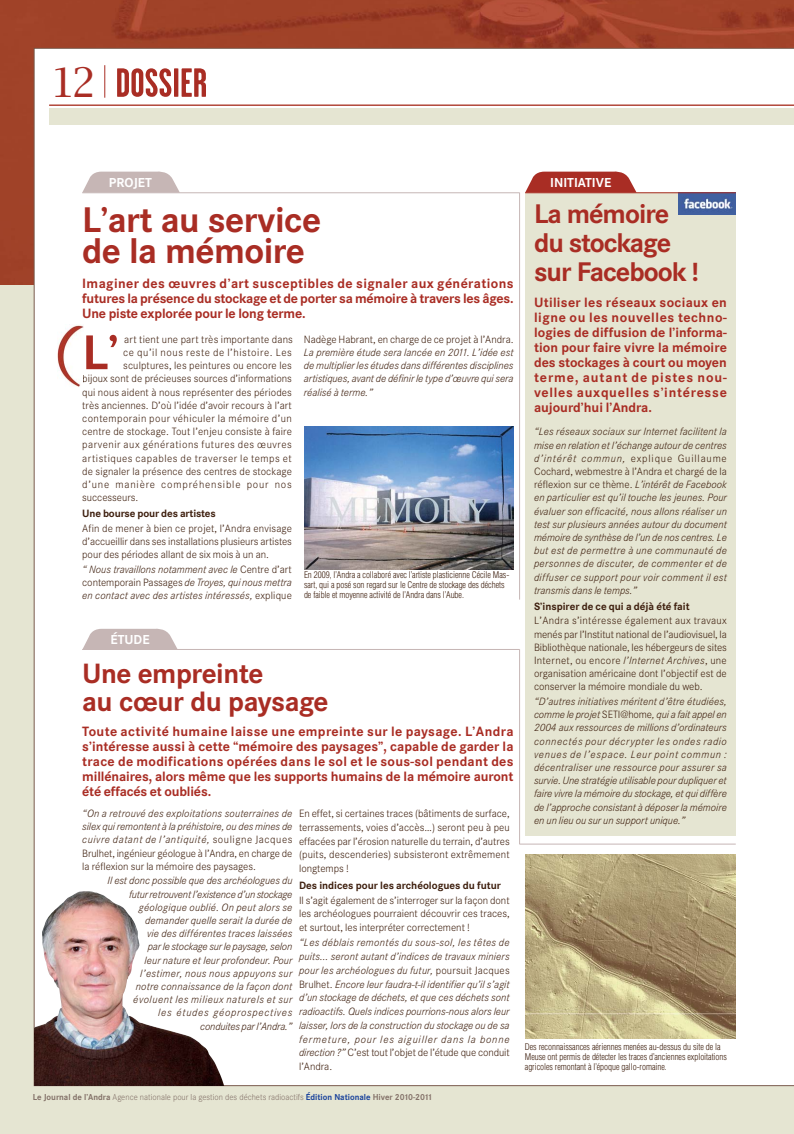
<style>
.page{position:relative;width:794px;height:1134px;background:#fff}
.page>*{position:absolute;margin:0;border:0;box-sizing:border-box;transform-origin:0 0}
.t1{font:700 50.6px "Corporate S";color:#a92d24}
.t2{font:40.7px "Lucida Bright";color:#a92d24}
.t3{font:700 37px/31px "Corporate S";letter-spacing:-.015em;color:#a92d24}
.t4{font:700 29px/28px "Corporate S";letter-spacing:-.015em;color:#a92d24}
.t5{font:700 28px/29px "Corporate S";letter-spacing:-.035em;color:#a92d24}
.t6{font:700 14px/15px "Corporate S";letter-spacing:-.005em;color:#a92d24;text-align:justify}
.t7{font:700 13.5px "Corporate S";color:#fff}
.t8{font:italic 300 11px/13.2px "Corporate S";letter-spacing:.005em;color:#3e1f0e;text-align:justify}
.t9{font:300 11px/13.2px "Corporate S";letter-spacing:.01em;color:#3e1f0e;text-align:justify}
.t10{font:700 11px "Corporate S";color:#3e1f0e}
.t11{font:300 11px "Corporate S";letter-spacing:.045em;color:#3e1f0e}
.t12{font:300 11px "Corporate S";letter-spacing:.04em;color:#3e1f0e}
.t13{font:300 11px "Corporate S";letter-spacing:.05em;color:#3e1f0e}
.t14{font:300 11px "Corporate S";letter-spacing:.075em;color:#3e1f0e}
.t15{font:300 11px "Corporate S";letter-spacing:.055em;color:#3e1f0e}
.t16{font:300 condensed 9px/10px "Helvetica";letter-spacing:-.005em;color:#3e1f0e}
.t17{font:300 9px "Corporate S";color:#847269;scale:.96 1}
.s1{font-style:normal}
.s2{font-weight:700}
.s3{font-weight:700;color:#1c449c}
.s4{font-style:italic}
</style>
<div class="page">
<svg style="left:0;top:0;width:794px;height:286px;background:#9f4129"></svg>
<div style="left:0;top:286px;width:794px;height:848px;background:#e5e5d2"></div>
<div style="left:34px;top:48px;width:760px;height:1038px;background:#fff"></div>
<div style="left:49px;top:109px;width:745px;height:16px;background:#e5e5d2"></div>
<hr style="left:49px;top:105px;width:745px;height:1px;background:#a92d24">
<svg style="left:117px;top:68px;width:89px;height:29px"></svg>
<hr style="left:104px;top:65px;width:1px;height:33px;background:#a92d24">
<svg style="left:82px;top:171px;width:98px;height:22px;background:#cec1c0"></svg>
<hr style="left:82px;top:193px;width:437px;height:1px;background:#c6b6b5">
<img style="left:304px;top:427px;width:209px;height:143px">
<hr style="left:519px;top:193px;width:1px;height:407px;background:#c6b6b5">
<div style="left:525px;top:193px;width:211px;height:643px;background:#e5e5d2"></div>
<svg style="left:525px;top:171px;width:111px;height:22px;background:#b44840"></svg>
<svg style="left:82px;top:628px;width:96px;height:21px;background:#cfc2c1"></svg>
<hr style="left:82px;top:649px;width:437px;height:1px;background:#c6b6b5">
<img style="left:58px;top:324px;width:26px;height:63px">
<hr style="left:519px;top:649px;width:1px;height:195px;background:#c6b6b5">
<img style="left:525px;top:855px;width:211px;height:183px">
<img style="left:678px;top:194px;width:58px;height:20px">
<hr style="left:525px;top:193px;width:211px;height:1px;background:#a92d24">
<hr style="left:519px;top:844px;width:217px;height:1px;background:#c6b6b5">
<img style="left:34px;top:891px;width:191px;height:195px">
<h2 class="t2" style="left:51px;top:59px;width:47px">12</h2>
<p class="t7" style="left:109px;top:177px;width:45px">PROJET</p>
<h3 class="t3" style="left:82px;top:208px;width:240px">L’art au service de la mémoire</h3>
<p class="t6" style="left:82px;top:278px;width:433px">Imaginer des œuvres d’art susceptibles de signaler aux générations futures la présence du stockage et de porter sa mémoire à travers les âges.<br>Une piste explorée pour le long terme.</p>
<h1 class="t1" style="left:82px;top:335px;width:38px">L’</h1>
<p class="t9" style="left:124px;top:334px;width:170px">art tient une part très importante dans</p>
<p class="t9" style="left:304px;top:334px;width:211px">Nadège Habrant, en charge de ce projet à l’Andra.</p>
<p class="t8" style="left:304px;top:347px;width:211px">La première étude sera lancée en 2011. L’idée est de multiplier les études dans différentes disciplines artistiques, avant de définir le type d’œuvre qui sera réalisé à terme.”</p>
<p class="t15" style="left:123px;top:349px;width:170px">ce qu’il nous reste de l’histoire. Les</p>
<p class="t9" style="left:123px;top:360px;width:170px">sculptures, les peintures ou encore les</p>
<p class="t9" style="left:82px;top:373px;width:211px">bijoux sont de précieuses sources d’informations</p>
<p class="t9" style="left:82px;top:386px;width:211px">qui nous aident à nous représenter des périodes</p>
<p class="t9" style="left:82px;top:400px;width:211px">très anciennes. D’où l’idée d’avoir recours à l’art</p>
<p class="t12" style="left:82px;top:415px;width:211px">contemporain pour véhiculer la mémoire d’un</p>
<p class="t9" style="left:82px;top:426px;width:211px">centre de stockage. Tout l’enjeu consiste à faire</p>
<p class="t13" style="left:82px;top:441px;width:211px">parvenir aux générations futures des œuvres</p>
<p class="t11" style="left:82px;top:454px;width:211px">artistiques capables de traverser le temps et</p>
<p class="t9" style="left:82px;top:466px;width:211px">de signaler la présence des centres de stockage</p>
<p class="t14" style="left:82px;top:481px;width:211px">d’une manière compréhensible pour nos</p>
<p class="t9" style="left:82px;top:492px;width:58px">successeurs.</p>
<p class="t10" style="left:82px;top:510px;width:135px">Une bourse pour des artistes</p>
<p class="t9" style="left:82px;top:523px;width:211px">Afin de mener à bien ce projet, l’Andra envisage d’accueillir dans ses installations plusieurs artistes pour des périodes allant de six mois à un an.</p>
<p class="t8" style="left:82px;top:564px;width:211px">“ Nous travaillons notamment avec le <span class="s1">Centre d’art contemporain Passages</span> de Troyes, qui nous mettra en contact avec des artistes intéressés, <span class="s1">explique</span></p>
<p class="t16" style="left:304px;top:571px;width:207px">En 2009, l’Andra a collaboré avec l’artiste plasticienne Cécile Mas&shy;sart, qui a posé son regard sur le Centre de stockage des déchets de faible et moyenne activité de l’Andra dans l’Aube.</p>
<p class="t7" style="left:110px;top:635px;width:41px">ÉTUDE</p>
<h3 class="t4" style="left:82px;top:662px;width:248px">Une empreinte<br>au cœur du paysage</h3>
<p class="t6" style="left:82px;top:725px;width:433px">Toute activité humaine laisse une empreinte sur le paysage. L’Andra s’intéresse aussi à cette “mémoire des paysages”, capable de garder la trace de modifications opérées dans le sol et le sous-sol pendant des millénaires, alors même que les supports humains de la mémoire auront été effacés et oubliés.</p>
<p class="t9" style="left:299px;top:808px;width:212px;line-height:13.7px">En effet, si certaines traces (bâtiments de surface, terras sements, voies d’accès…) seront peu à peu effacées par l’érosion naturelle du terrain, d’autres (puits, descen deries) subsisteront extrêmement longtemps !</p>
<p class="t10" style="left:299px;top:881px;width:203px">Des indices pour les archéologues du futur</p>
<p class="t9" style="left:299px;top:894px;width:212px;line-height:13.7px">Il s’agit également de s’interroger sur la façon dont les archéologues pourraient découvrir ces traces, et surtout, les interpréter correctement !</p>
<p class="t8" style="left:299px;top:937px;width:212px;line-height:13.7px">“Les déblais remontés du sous-sol, les têtes de puits… seront autant d’indices de travaux miniers pour les archéologues du futur, <span class="s1">poursuit Jacques Brulhet.</span> Encore leur faudra-t-il identifier qu’il s’agit d’un stockage de déchets, et que ces déchets sont radioactifs. Quels indices pourrions-nous alors leur laisser, lors de la construction du stockage ou de sa fermeture, pour les aiguiller dans la bonne direction ?” <span class="s1">C’est tout l’objet de l’étude que conduit l’Andra.</span></p>
<p class="t8" style="left:82px;top:808px;width:212px">“On a retrouvé des exploitations souterraines de silex qui remontent à la préhistoire, ou des mines de cuivre datant de l’antiquité, <span class="s1">souligne Jacques Brulhet, ingénieur géologue à l’Andra, en charge de la réflexion sur la mémoire des paysages.</span></p>
<p class="t8" style="left:107px;top:875px;width:186px;text-align:right">Il est donc possible que des archéologues du futur retrouvent l’existence d’un stockage géologique oublié. On peut alors se demander quelle serait la durée de<br>vie des diffé rentes traces laissées<br>par le stockage sur le paysage, selon<br>leur nature et leur profondeur. Pour l’estimer, nous nous appuyons sur<br>notre connais sance de la façon dont évoluent les milieux naturels et sur<br>les études géopros pectives<br>conduites par l’Andra.”</p>
<p class="t17" style="left:33px;top:1093px;width:418px"><span class="s2">Le Journal de l’Andra</span> Agence nationale pour la gestion des déchets radioactifs <span class="s3">Édition Nationale</span> <span class="s2">Hiver 2010-2011</span></p>
<p class="t7" style="left:550px;top:177px;width:63px">INITIATIVE</p>
<h3 class="t5" style="left:534px;top:202px;width:166px">La mémoire du stockage sur Facebook !</h3>
<p class="t6" style="left:534px;top:296px;width:194px">Utiliser les réseaux sociaux en ligne ou les nouvelles techno - logies de diffusion de l’informa - tion pour faire vivre la mémoire des sto ckages à court ou moyen terme, autant de pistes nou - velles auxquelles s’intéresse aujourd’hui l’Andra.</p>
<p class="t8" style="left:534px;top:426px;width:194px">“Les réseaux sociaux sur Internet facilitent la mise en relation et l’échange autour de centres d’intérêt commun, <span class="s1">explique Guillaume Cochard, webmestre à l’Andra et chargé de la réflexion sur ce thème.</span> L’intérêt de Facebook en parti culier est qu’il touche les jeunes. Pour évaluer son efficacité, nous allons réaliser un test sur plusieurs années autour du document mémoire de synthèse de l’un de nos centres. Le but est de per mettre à une commu nauté de personnes de discuter, de commenter et de diffuser ce sup port pour voir comment il est transmis dans le temps.”</p>
<p class="t10" style="left:534px;top:602px;width:157px">S’inspirer de ce qui a déjà été fait</p>
<p class="t9" style="left:534px;top:615px;width:194px">L’Andra s’intéresse également aux travaux menés par l’Institut national de l’audiovisuel, la Bibliothèque nationale, les hébergeurs de sites Internet, ou encore <span class="s4">l’Internet Archives</span>, une organisation américaine dont l’objectif est de conserver la mémoire mondiale du web.</p>
<p class="t8" style="left:534px;top:696px;width:194px">“D’autres initiatives méritent d’être étudiées, comme le projet <span class="s1">SETI@home</span>, qui a fait appel en 2004 aux ressources de millions d’ordinateurs connectés pour décrypter les ondes radio venues de l’espace. Leur point commun : décentraliser une ressource pour assurer sa survie. Une stratégie utilisable pour dupliquer et faire vivre la mémoire du stockage, et qui diffère de l’approche consistant à déposer la mémoire en un lieu ou sur un support unique.”</p>
<p class="t16" style="left:525px;top:1042px;width:203px">Des reconnaissances aériennes menées au-dessus du site de la<br>Meuse ont permis de détecter les traces d’anciennes exploitations agricoles remontant à l’époque gallo-romaine.</p>
</div>
